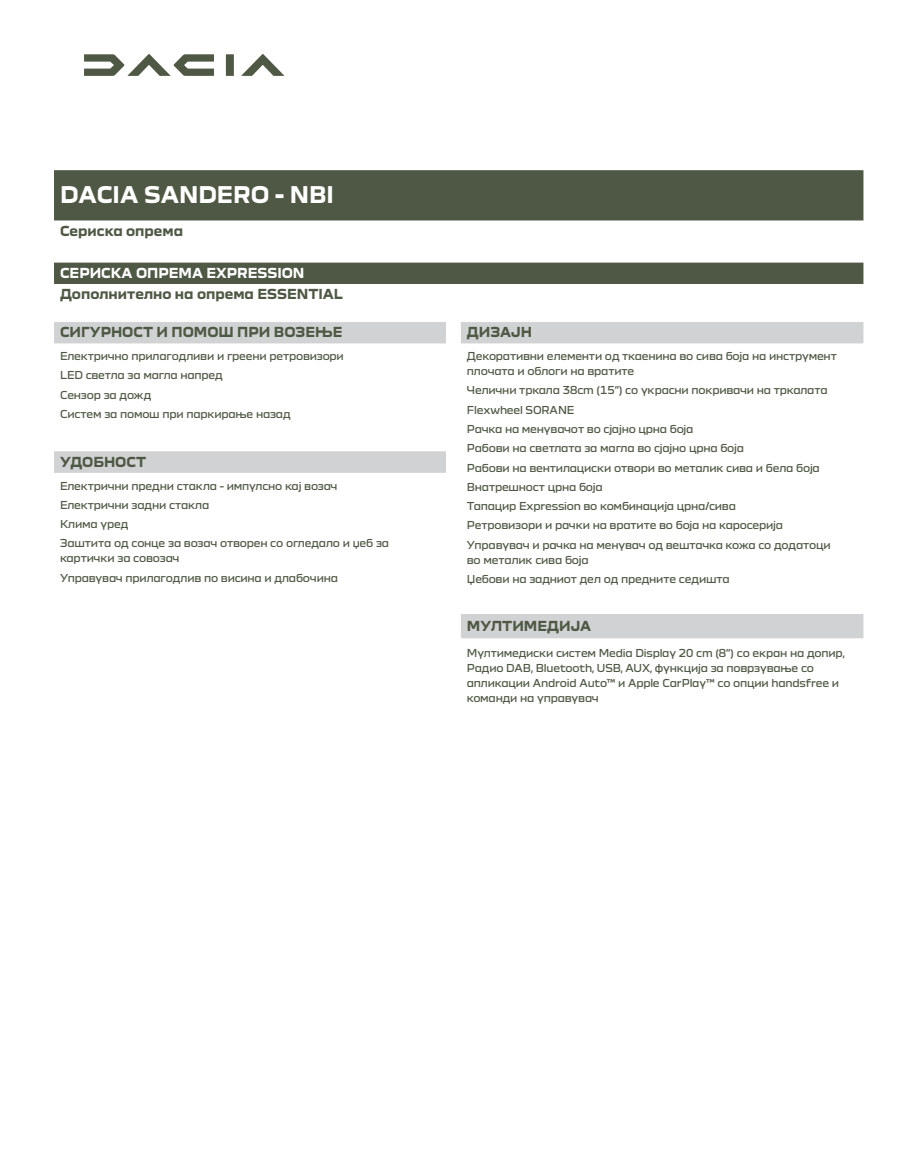
<style>
.page{position:relative;width:919px;height:1170px;background:#fff}
.page>*{position:absolute;margin:0;border:0;box-sizing:border-box;transform-origin:0 0}
.Naslov{font:700 22.5px "Dacia Block";color:#fff}
.t1{font:700 13.5px "Dacia Block";color:#4e5844}
.Mini_naslov{font:700 13.5px "Dacia Block";color:#fff}
.t2{font:10.5px/15px "Dacia Block";letter-spacing:-.02em;color:#4e5844}
</style>
<div class="page">
<svg style="left:84px;top:54px;width:200px;height:22px"></svg>
<svg style="left:54px;top:170px;width:809px;height:114px;fill:#4e5844"></svg>
<svg style="left:54px;top:322px;width:809px;height:316px"></svg>
<p class="Naslov" style="left:60px;top:182px;width:275px">DACIA SANDERO - NBI</p>
<p class="t1" style="left:60px;top:223px;width:125px">Сериска опрема</p>
<p class="Mini_naslov" style="left:60px;top:265px;width:246px">СЕРИСКА ОПРЕМА EXPRESSION</p>
<p class="t1" style="left:60px;top:287px;width:284px">Дополнително на опрема ESSENTIAL</p>
<p class="t1" style="left:60px;top:325px;width:284px">СИГУРНОСТ И ПОМОШ ПРИ ВОЗЕЊЕ</p>
<p class="t1" style="left:467px;top:325px;width:67px">ДИЗАЈН</p>
<p class="t2" style="left:60px;top:349px;width:285px">Електрично прилагодливи и греени ретровизори</p>
<p class="t2" style="left:60px;top:368px;width:164px">LED светла за магла напред</p>
<p class="t2" style="left:60px;top:387px;width:93px">Сензор за дожд</p>
<p class="t2" style="left:60px;top:407px;width:232px">Систем за помош при паркирање назад</p>
<p class="t2" style="left:467px;top:349px;width:371px">Декоративни елементи од ткаенина во сива боја на инструмент плочата и облоги на вратите</p>
<p class="t2" style="left:467px;top:383px;width:362px">Челични тркала 38cm (15”) со украсни покривачи на тркалата</p>
<p class="t2" style="left:467px;top:402px;width:109px">Flexwheel SORANE</p>
<p class="t2" style="left:467px;top:422px;width:228px">Рачка на менувачот во сјајно црна боја</p>
<p class="t2" style="left:467px;top:441px;width:278px">Рабови на светлата за магла во сјајно црна боја</p>
<p class="t2" style="left:467px;top:460px;width:354px">Рабови на вентилациски отвори во металик сива и бела боја</p>
<p class="t2" style="left:467px;top:479px;width:137px">Внатрешност црна боја</p>
<p class="t2" style="left:467px;top:499px;width:270px">Тапацир Expression во комбинација црна/сива</p>
<p class="t2" style="left:467px;top:518px;width:317px">Ретровизори и рачки на вратите во боја на каросерија</p>
<p class="t2" style="left:467px;top:537px;width:365px">Управувач и рачка на менувач од вештачка кожа со додатоци во металик сива боја</p>
<p class="t2" style="left:467px;top:571px;width:264px">Џебови на задниот дел од предните седишта</p>
<p class="t1" style="left:60px;top:454px;width:88px">УДОБНОСТ</p>
<p class="t2" style="left:60px;top:478px;width:279px">Електрични предни стакла - импулсно кај возач</p>
<p class="t2" style="left:60px;top:498px;width:151px">Електрични задни стакла</p>
<p class="t2" style="left:60px;top:517px;width:70px">Клима уред</p>
<p class="t2" style="left:60px;top:536px;width:330px">Заштита од сонце за возач отворен со огледало и џеб за картички за совозач</p>
<p class="t2" style="left:60px;top:570px;width:279px">Управувач прилагодлив по висина и длабочина</p>
<p class="t1" style="left:467px;top:618px;width:126px">МУЛТИМЕДИЈА</p>
<p class="t2" style="left:467px;top:646px;width:379px">Мултимедиски систем Media Display 20 cm (8”) со екран на допир, Радио DAB, Bluetooth, USB, AUX, функција за поврзување со апликации Android Auto™ и Apple CarPlay™ со опции handsfree и команди на управувач</p>
</div>
